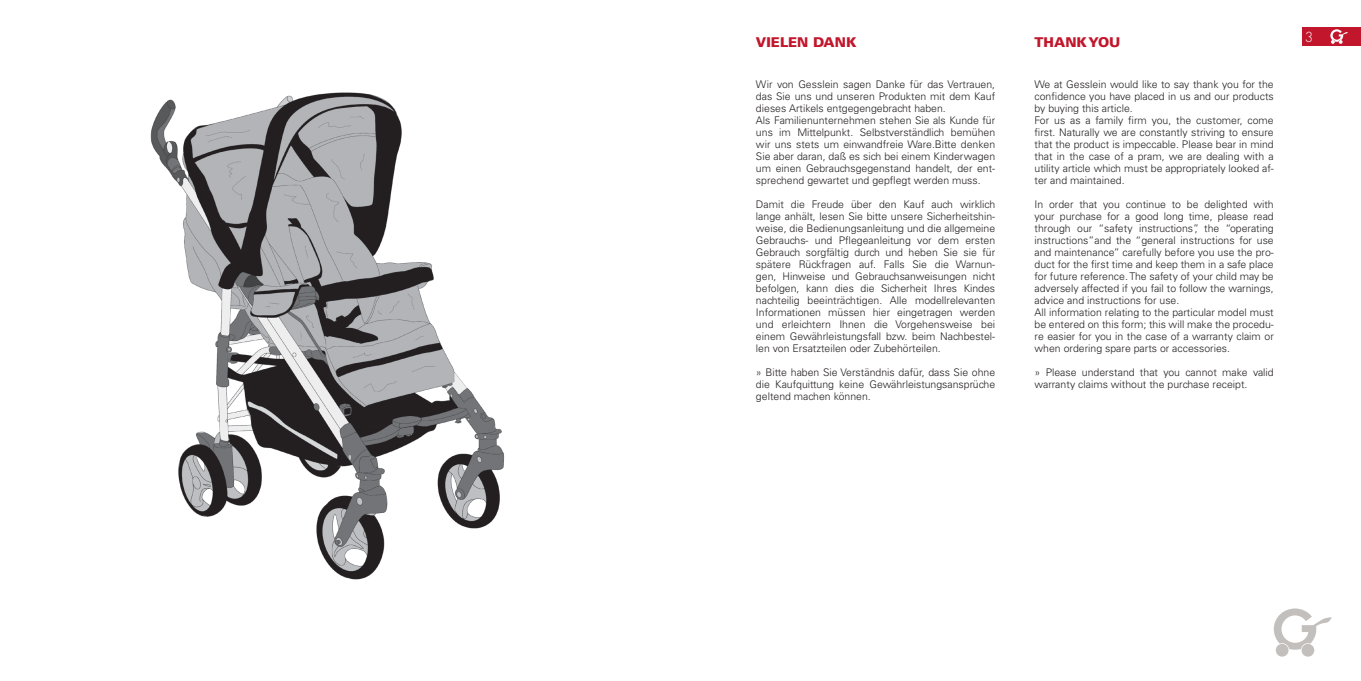
<style>
.page{position:relative;width:1361px;height:681px;background:#fff}
.page>*{position:absolute;margin:0;border:0;box-sizing:border-box;transform-origin:0 0}
.t1{font:900 13.5px "Univers CE";color:#c1162b}
.t2{font:300 13.5px "Futura";color:#fff}
.t3{font:300 10.5px/12px "Univers CE";color:#231f20}
</style>
<div class="page">
<div style="left:1302px;top:28px;width:59px;height:18px;background:#c1162b"></div>
<svg style="left:1330px;top:29px;width:18px;height:15px"></svg>
<svg style="left:1273px;top:608px;width:59px;height:41px"></svg>
<div style="left:1275px;top:643px;width:13px;height:13px;background:#c3bfbd;border-radius:50%"></div>
<div style="left:1301px;top:643px;width:13px;height:13px;background:#c3bfbd;border-radius:50%"></div>
<img style="left:150px;top:92px;width:354px;height:488px">
<p class="t1" style="left:756px;top:34px;width:102px">VIELEN DANK</p>
<p class="t3" style="left:756px;top:78px;width:241px">Wir von Gesslein sagen Danke für das Vertrauen, das Sie uns und unseren Produkten mit dem Kauf dieses Artikels entgegengebracht haben.<br>Als Familienunternehmen stehen Sie als Kunde für uns im Mittelpunkt. Selbstverständlich bemühen wir uns stets um einwandfreie Ware.Bitte denken Sie aber daran, daß es sich bei einem Kinderwagen um einen Gebrauchsgegenstand handelt, der ent&shy;sprechend gewartet und gepflegt werden muss.</p>
<p class="t3" style="left:756px;top:198px;width:241px;text-align:justify">Damit die Freude über den Kauf auch wirklich lange anhält, lesen Sie bitte unsere Sicherheitshin&shy;weise, die Bedienungsanleitung und die allgemeine Gebrauchs- und Pflegeanleitung vor dem ersten Gebrauch sorgfältig durch und heben Sie sie für spätere Rückfragen auf. Falls Sie die Warnun&shy;gen, Hinweise und Gebrauchsanweisungen nicht befolgen, kann dies die Sicherheit Ihres Kindes nachteilig beeinträchtigen. Alle modellrelevanten Informationen müssen hier eingetragen werden und erleichtern Ihnen die Vorgehensweise bei einem Gewährleistungsfall bzw. beim Nachbestel&shy;len von Ersatzteilen oder Zubehörteilen.</p>
<p class="t3" style="left:756px;top:366px;width:241px;text-align:justify">» Bitte haben Sie Verständnis dafür, dass Sie ohne die Kaufquittung keine Gewährleistungsansprüche geltend machen können.</p>
<p class="t1" style="left:1034px;top:34px;width:87px">THANK YOU</p>
<p class="t3" style="left:1034px;top:78px;width:241px">We at Gesslein would like to say thank you for the confidence you have placed in us and our products by buying this article.<br>For us as a family firm you, the customer, come first. Naturally we are constantly striving to ensure that the product is impeccable. Please bear in mind that in the case of a pram, we are dealing with a utility article which must be appropriately looked af&shy;ter and maintained.</p>
<p class="t3" style="left:1034px;top:198px;width:241px">In order that you continue to be delighted with your purchase for a good long time, please read through our “safety instructions”, the “operating instructions”and the “general instructions for use and maintenance” carefully before you use the pro&shy;duct for the first time and keep them in a safe place for future reference. The safety of your child may be adversely affected if you fail to follow the warnings, advice and instructions for use.<br>All information relating to the particular model must be entered on this form; this will make the procedu&shy;re easier for you in the case of a warranty claim or when ordering spare parts or accessories.</p>
<p class="t3" style="left:1034px;top:366px;width:241px">» Please understand that you cannot make valid warranty claims without the purchase receipt.</p>
<p class="t2" style="left:1304px;top:29px;width:10px">3</p>
</div>
